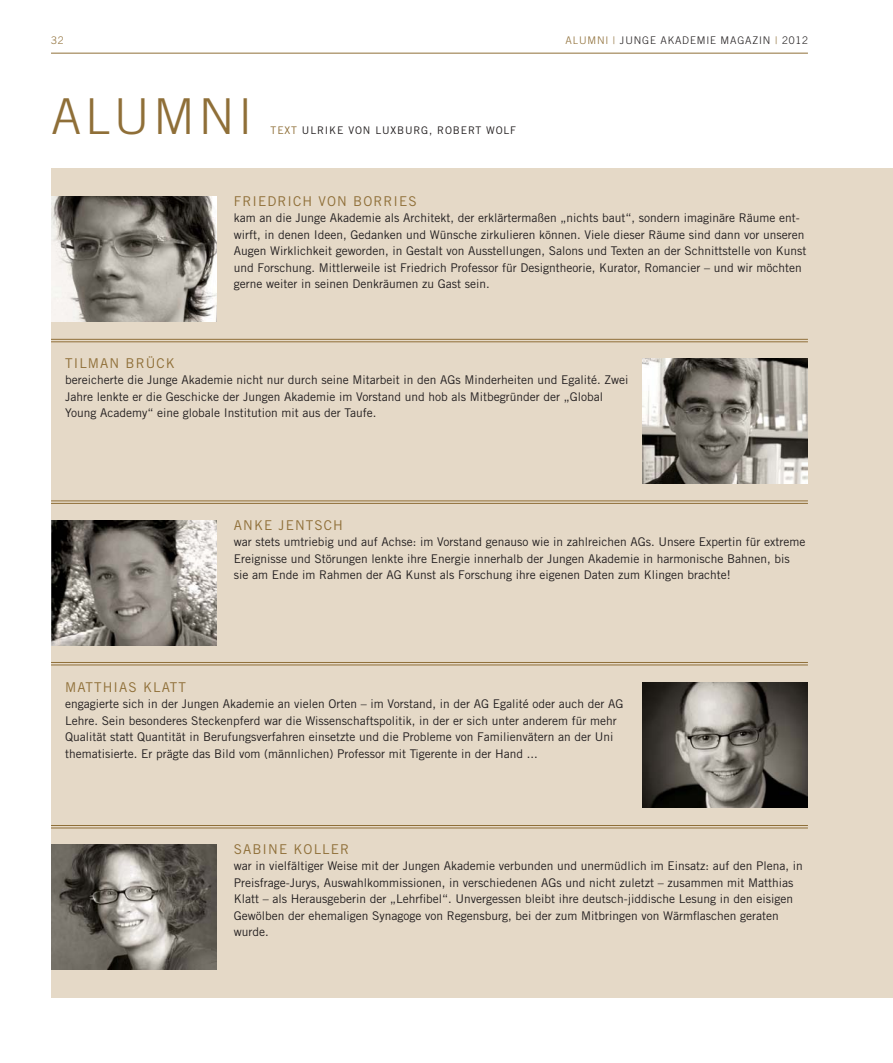
<style>
.page{position:relative;width:893px;height:1063px;background:#fff}
.page>*{position:absolute;margin:0;border:0;box-sizing:border-box;transform-origin:0 0}
.t1{font:300 49.5px "Trade Gothic";letter-spacing:.08em;color:#8f6f38}
.t2{font:13.5px "Trade Gothic";letter-spacing:.08em;color:#8f6f38}
.t3{font:12px/16.5px "Trade Gothic";color:#231f20}
.t4{font:300 10.5px "Trade Gothic";letter-spacing:.08em;color:#231f20}
.t5{font:10.5px "Trade Gothic";letter-spacing:.08em;color:#231f20}
.t6{font:300 10.5px "Trade Gothic";color:#8f6f38}
.s1{color:#8f6f38}
</style>
<div class="page">
<hr style="left:51px;top:53px;width:757px;height:1px;background:#8f6f38">
<div style="left:51px;top:169px;width:842px;height:829px;background:#e5d9c7"></div>
<hr style="left:51px;top:503px;width:757px;height:1px;background:#8f6f38">
<hr style="left:51px;top:501px;width:757px;height:1px;background:#8f6f38">
<hr style="left:51px;top:665px;width:757px;height:1px;background:#8f6f38">
<hr style="left:51px;top:662px;width:757px;height:1px;background:#8f6f38">
<hr style="left:51px;top:828px;width:757px;height:1px;background:#8f6f38">
<hr style="left:51px;top:825px;width:757px;height:1px;background:#8f6f38">
<img style="left:51px;top:196px;width:166px;height:125px">
<img style="left:642px;top:358px;width:166px;height:125px">
<img style="left:51px;top:520px;width:166px;height:125px">
<img style="left:642px;top:682px;width:166px;height:125px">
<img style="left:51px;top:844px;width:166px;height:125px">
<hr style="left:51px;top:342px;width:757px;height:1px;background:#8f6f38">
<hr style="left:51px;top:339px;width:757px;height:1px;background:#8f6f38">
<p class="t6" style="left:51px;top:36px;width:14px">32</p>
<p class="t4" style="left:566px;top:36px;width:244px"><span class="s1">ALUMNI |</span> JUNGE AKADEMIE MAGAZIN <span class="s1">|</span> 2012</p>
<h1 class="t1" style="left:51px;top:98px;width:203px">ALUMNI</h1>
<p class="t5" style="left:271px;top:126px;width:247px"><span class="s1">TEXT</span> ULRIKE VON LUXBURG, ROBERT WOLF</p>
<p class="t2" style="left:234px;top:196px;width:184px">FRIEDRICH VON BORRIES</p>
<p class="t3" style="left:234px;top:211px;width:574px">kam an die Junge Akademie als Architekt, der erklärtermaßen „nichts baut“, sondern imaginäre Räume ent&shy;wirft, in denen Ideen, Gedanken und Wünsche zirkulieren können. Viele dieser Räume sind dann vor unseren Augen Wirklichkeit geworden, in Gestalt von Ausstellungen, Salons und Texten an der Schnittstelle von Kunst und Forschung. Mittlerweile ist Friedrich Professor für Designtheorie, Kurator, Romancier – und wir möchten gerne weiter in seinen Denkräumen zu Gast sein.</p>
<p class="t2" style="left:65px;top:358px;width:111px">TILMAN BRÜCK</p>
<p class="t3" style="left:65px;top:373px;width:565px">bereicherte die Junge Akademie nicht nur durch seine Mitarbeit in den AGs Minderheiten und Egalité. Zwei<br>Jahre lenkte er die Geschicke der Jungen Akademie im Vorstand und hob als Mitbegründer der „Global<br>Young Academy“ eine globale Institution mit aus der Taufe.</p>
<p class="t2" style="left:234px;top:520px;width:110px">ANKE JENTSCH</p>
<p class="t3" style="left:234px;top:535px;width:573px">war stets umtriebig und auf Achse: im Vorstand genauso wie in zahlreichen AGs. Unsere Expertin für extreme<br>Ereignisse und Störungen lenkte ihre Energie innerhalb der Jungen Akademie in harmonische Bahnen, bis sie am Ende im Rahmen der AG Kunst als Forschung ihre eigenen Daten zum Klingen brachte!</p>
<p class="t2" style="left:65px;top:682px;width:122px">MATTHIAS KLATT</p>
<p class="t3" style="left:65px;top:697px;width:560px">engagierte sich in der Jungen Akademie an vielen Orten – im Vorstand, in der AG Egalité oder auch der AG Lehre. Sein besonderes Steckenpferd war die Wissenschaftspolitik, in der er sich unter anderem für mehr Qualität statt Quantität in Berufungsverfahren einsetzte und die Probleme von Familienvätern an der Uni thematisierte. Er prägte das Bild vom (männlichen) Professor mit Tigerente in der Hand ...</p>
<p class="t2" style="left:234px;top:844px;width:117px">SABINE KOLLER</p>
<p class="t3" style="left:234px;top:859px;width:570px">war in vielfältiger Weise mit der Jungen Akademie verbunden und unermüdlich im Einsatz: auf den Plena, in Preisfrage-Jurys, Auswahlkommissionen, in verschiedenen AGs und nicht zuletzt – zusammen mit Matthias Klatt – als Herausgeberin der „Lehrfibel“. Unvergessen bleibt ihre deutsch-jiddische Lesung in den eisigen Gewölben der ehemaligen Synagoge von Regensburg, bei der zum Mitbringen von Wärmflaschen geraten wurde.</p>
</div>
